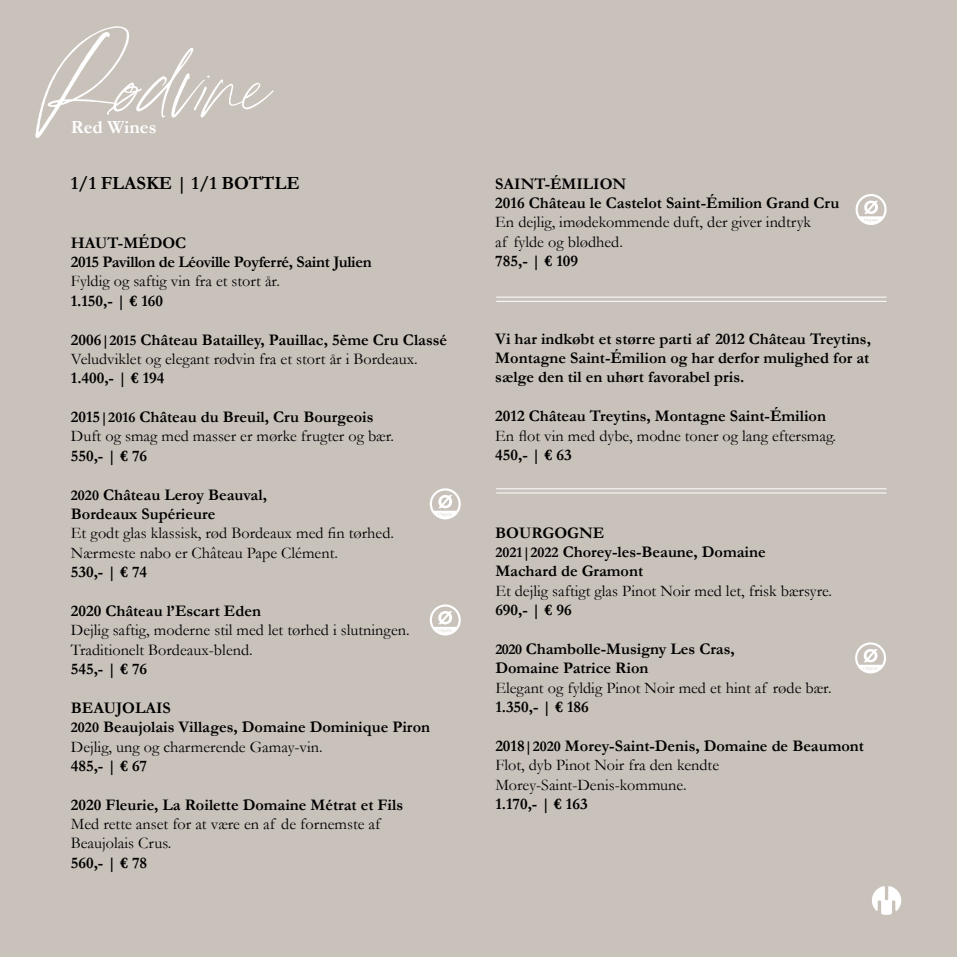
<style>
.page{position:relative;width:957px;height:957px;background:#c9c2bb}
.page>*{position:absolute;margin:0;border:0;box-sizing:border-box;transform-origin:0 0}
.t1{font:87.5px "Jouleset Jaques Hand";color:#fff}
.t2{font:700 18.75px "Garamond";color:#000}
.t3{font:700 18.75px "Garamond";color:#fff}
.t4{font:16.25px/19.4px "Garamond";color:#000}
.t5{font:700 16.25px/19.4px "Garamond";color:#000}
.t6{font:700 16.25px/19.4px "Garamond";letter-spacing:-.02em;color:#000}
.s1{font-weight:700}
.s2{font-weight:700;font-size:15px}
.s3{font-size:15px}
.s4{font-weight:400}
</style>
<div class="page">
<svg style="left:872px;top:886px;width:29px;height:29px"></svg>
<svg style="left:430px;top:488px;width:31px;height:31px"></svg>
<svg style="left:855px;top:642px;width:31px;height:31px"></svg>
<svg style="left:430px;top:604px;width:31px;height:31px"></svg>
<svg style="left:855px;top:194px;width:31px;height:31px"></svg>
<hr style="left:496px;top:297px;width:390px;height:1px;background:#fff">
<hr style="left:496px;top:301px;width:390px;height:1px;background:#fff">
<hr style="left:496px;top:488px;width:390px;height:1px;background:#fff">
<hr style="left:496px;top:492px;width:390px;height:1px;background:#fff">
<h1 class="t1" style="left:35px;top:25px;width:256px">Rødvine</h1>
<p class="t3" style="left:71px;top:120px;width:87px">Red Wines</p>
<p class="t2" style="left:71px;top:176px;width:230px">1/1 FLASKE | 1/1 BOTTLE</p>
<p class="t6" style="left:71px;top:234px;width:302px">HAUT-MÉDOC<br>2015 Pavillon de Léoville Poyferré, Saint Julien</p>
<p class="t4" style="left:71px;top:273px;width:211px">Fyldig og saftig vin fra et stort år.</p>
<p class="t5" style="left:71px;top:292px;width:94px">1.150,- | € 160</p>
<p class="t4" style="left:71px;top:332px;width:378px"><span class="s1">2006</span><span class="s2">|2015</span> <span class="s1">Château Batailley, Pauillac, 5ème Cru Classé<br></span>Veludviklet og elegant rødvin fra et stort år i Bordeaux.</p>
<p class="t5" style="left:71px;top:370px;width:95px">1.400,- | € 194</p>
<p class="t4" style="left:71px;top:409px;width:325px"><span class="s1">2015</span><span class="s2">|2016</span> <span class="s1">Château du Breuil, Cru Bourgeois<br></span>Duft og smag med masser er mørke frugter og bær.</p>
<p class="t5" style="left:71px;top:446px;width:78px">550,- | € 76</p>
<p class="t5" style="left:71px;top:486px;width:197px"><span class="s3">2020</span> Château Leroy Beauval,<br>Bordeaux Supérieure</p>
<p class="t4" style="left:71px;top:523px;width:325px">Et godt glas klassisk, rød Bordeaux med fin tørhed.<br>Nærmeste nabo er Château Pape Clément.</p>
<p class="t5" style="left:71px;top:562px;width:78px">530,- | € 74</p>
<p class="t5" style="left:71px;top:602px;width:192px">2020 Château l’Escart Eden</p>
<p class="t4" style="left:71px;top:622px;width:340px">Dejlig saftig, moderne stil med let tørhed i slutningen.<br>Traditionelt Bordeaux-blend.</p>
<p class="t5" style="left:71px;top:659px;width:78px">545,- | € 76</p>
<p class="t5" style="left:71px;top:698px;width:361px">BEAUJOLAIS<br><span class="s3">2020</span> Beaujolais Villages, Domaine Dominique Piron<br><span class="s4">Dejlig, ung og charmerende Gamay-vin.</span></p>
<p class="t5" style="left:71px;top:756px;width:78px">485,- | € 67</p>
<p class="t5" style="left:71px;top:796px;width:334px">2020 Fleurie, La Roilette Domaine Métrat et Fils</p>
<p class="t4" style="left:71px;top:816px;width:311px">Med rette anset for at være en af de fornemste af<br>Beaujolais Crus.</p>
<p class="t5" style="left:71px;top:853px;width:78px">560,- | € 78</p>
<p class="t5" style="left:495px;top:175px;width:346px">SAINT-ÉMILION<br>2016 Château le Castelot Saint-Émilion Grand Cru</p>
<p class="t4" style="left:495px;top:214px;width:317px">En dejlig, imødekommende duft, der giver indtryk af fylde og blødhed.</p>
<p class="t5" style="left:495px;top:251px;width:84px">785,- | € 109</p>
<p class="t5" style="left:495px;top:329px;width:377px;text-align:justify">Vi har indkøbt et større parti af 2012 Château Treytins, Montagne Saint-Émilion og har derfor mulighed for at sælge den til en uhørt favorabel pris.</p>
<p class="t5" style="left:495px;top:408px;width:332px">2012 Château Treytins, Montagne Saint-Émilion</p>
<p class="t4" style="left:495px;top:425px;width:342px">En flot vin med dybe, modne toner og lang eftersmag.</p>
<p class="t5" style="left:495px;top:447px;width:78px">450,- | € 63</p>
<p class="t5" style="left:495px;top:524px;width:272px">BOURGOGNE<br><span class="s3">2021|2022</span> Chorey-les-Beaune, Domaine<br>Machard de Gramont</p>
<p class="t4" style="left:495px;top:583px;width:338px">Et dejlig saftigt glas Pinot Noir med let, frisk bærsyre.</p>
<p class="t5" style="left:495px;top:602px;width:78px">690,- | € 96</p>
<p class="t5" style="left:495px;top:639px;width:241px"><span class="s3">2020</span> Chambolle-Musigny Les Cras,<br>Domaine Patrice Rion</p>
<p class="t4" style="left:495px;top:680px;width:338px">Elegant og fyldig Pinot Noir med et hint af røde bær.</p>
<p class="t5" style="left:495px;top:698px;width:95px">1.350,- | € 186</p>
<p class="t4" style="left:495px;top:738px;width:370px"><span class="s1">2018</span><span class="s2">|2020</span> <span class="s1">Morey-Saint-Denis, Domaine de Beaumont<br></span>Flot, dyb Pinot Noir fra den kendte<br>Morey-Saint-Denis-kommune.</p>
<p class="t5" style="left:495px;top:794px;width:94px">1.170,- | € 163</p>
</div>
